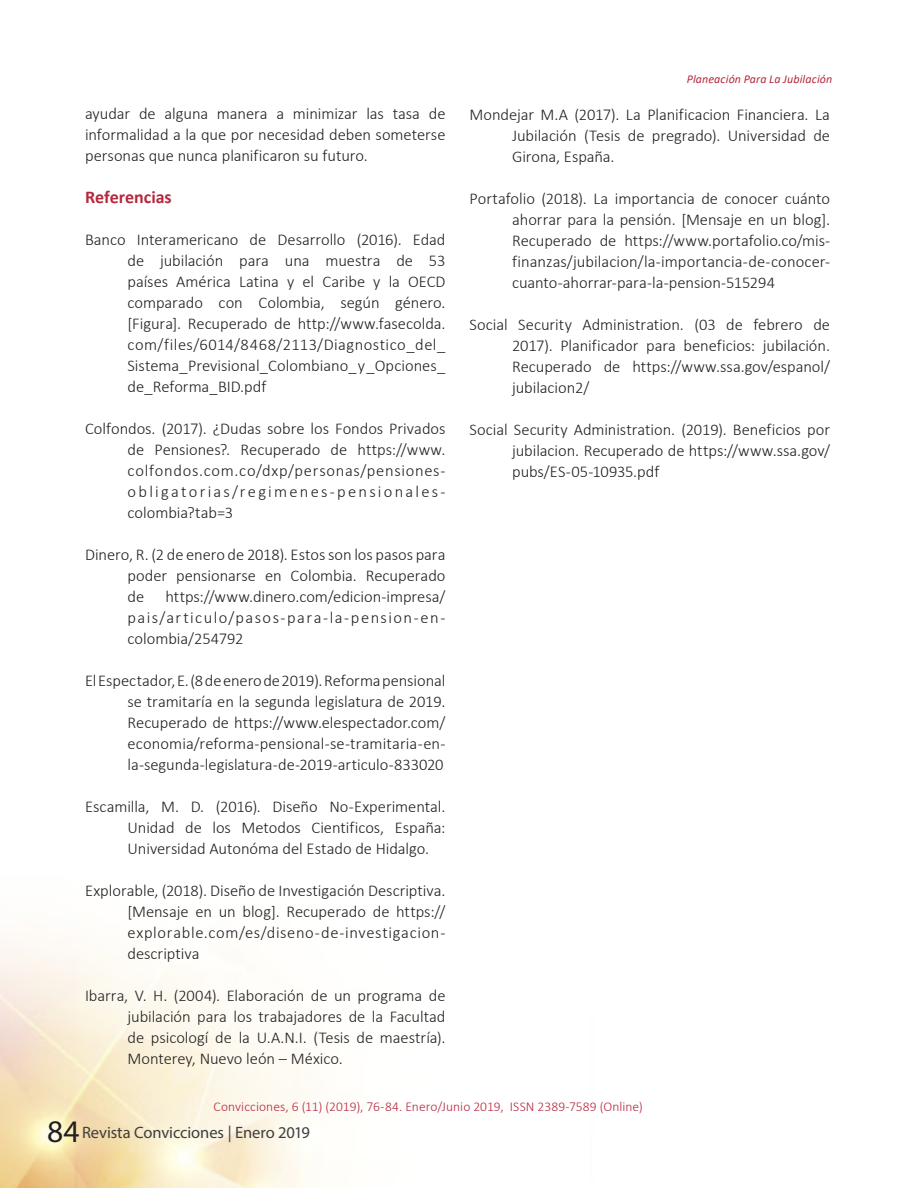
<style>
.page{position:relative;width:918px;height:1188px;background:#fff}
.page>*{position:absolute;margin:0;border:0;box-sizing:border-box;transform-origin:0 0}
.t1{font:700 18px "Calibri";color:#b5283e}
.Referencias{font:300 16.5px/21px "Calibri";color:#231f20;text-align:justify}
.t2{font:16.5px "Myriad Pro";letter-spacing:-.005em;color:#3e3e3f}
.Sub2{font:300 13.5px "Calibri";letter-spacing:.005em;color:#b5283e}
.titulo{font:italic 12px "Calibri";letter-spacing:.01em;color:#b5283e}
.s1{font-size:31.5px;color:#231f20}
</style>
<div class="page">
<img style="left:0;top:936px;width:311px;height:252px">
<p class="Referencias" style="left:85px;top:103px;width:362px">ayudar de alguna manera a minimizar las tasa de informalidad a la que por necesidad deben someterse personas que nunca planificaron su futuro.</p>
<p class="t1" style="left:85px;top:184px;width:88px">Referencias</p>
<p class="Referencias" style="left:128px;top:229px;width:319px;text-indent:-43px">Banco Interamericano de Desarrollo (2016). Edad de jubilación para una muestra de 53 países América Latina y el Caribe y la OECD comparado con Colombia, según género. [Figura]. Recuperado de http://www.fasecolda. com/files/6014/8468/2113/Diagnostico_del_ Sistema_Previsional_Colombiano_y_Opciones_ de_Reforma_BID.pdf</p>
<p class="Referencias" style="left:128px;top:418px;width:319px;text-indent:-43px">Colfondos. (2017). ¿Dudas sobre los Fondos Privados de Pensiones?. Recuperado de https://www. colfondos.com.co/dxp/personas/pensiones&shy;obligatorias/regimenes-pensionales&shy;colombia?tab=3</p>
<p class="Referencias" style="left:128px;top:544px;width:319px;text-indent:-43px">Dinero, R. (2 de enero de 2018). Estos son los pasos para poder pensionarse en Colombia. Recuperado de</p>
<p class="Referencias" style="left:128px;top:586px;width:319px;text-indent:38px">https://www.dinero.com/edicion-impresa/ pais/articulo/pasos-para-la-pension-en&shy;colombia/254792</p>
<p class="Referencias" style="left:128px;top:670px;width:319px;text-indent:-43px">El Espectador, E. (8 de enero de 2019). Reforma pensional se tramitaría en la segunda legislatura de 2019.<br>Recuperado de https://www.elespectador.com/ economia/reforma-pensional-se-tramitaria-en&shy;la-segunda-legislatura-de-2019-articulo-833020</p>
<p class="Referencias" style="left:128px;top:796px;width:319px;text-indent:-43px">Escamilla, M. D. (2016). Diseño No-Experimental.<br>Unidad de los Metodos Cientificos, España:<br>Universidad Autonóma del Estado de Hidalgo.</p>
<p class="Referencias" style="left:128px;top:880px;width:319px;text-indent:-43px">Explorable, (2018). Diseño de Investigación Descriptiva. [Mensaje en un blog]. Recuperado de https:// explorable.com/es/diseno-de-investigacion&shy;descriptiva</p>
<p class="Referencias" style="left:128px;top:985px;width:319px;text-indent:-43px">Ibarra, V. H. (2004). Elaboración de un programa de jubilación para los trabajadores de la Facultad de psicologí de la U.A.N.I. (Tesis de maestría).<br>Monterey, Nuevo león – México.</p>
<p class="titulo" style="left:687px;top:71px;width:147px">Planeación Para La Jubilación</p>
<p class="Referencias" style="left:512px;top:104px;width:319px;text-indent:-43px">Mondejar M.A (2017). La Planificacion Financiera. La Jubilación (Tesis de pregrado). Universidad de Girona, España.</p>
<p class="Referencias" style="left:512px;top:188px;width:319px;text-indent:-43px">Portafolio (2018). La importancia de conocer cuánto ahorrar para la pensión. [Mensaje en un blog].<br>Recuperado de https://www.portafolio.co/mis&shy;finanzas/jubilacion/la-importancia-de-conocer&shy;cuanto-ahorrar-para-la-pension-515294</p>
<p class="Referencias" style="left:512px;top:314px;width:319px;text-indent:-43px">Social Security Administration. (03 de febrero de 2017). Planificador para beneficios: jubilación.<br>Recuperado de https://www.ssa.gov/espanol/ jubilacion2/</p>
<p class="Referencias" style="left:512px;top:419px;width:319px;text-indent:-43px">Social Security Administration. (2019). Beneficios por jubilacion. Recuperado de https://www.ssa.gov/ pubs/ES-05-10935.pdf</p>
<p class="Sub2" style="left:214px;top:1099px;width:431px">Convicciones, 6 (11) (2019), 76-84. Enero/Junio 2019, ISSN 2389-7589 (Online)</p>
<p class="t2" style="left:47px;top:1122px;width:264px"><span class="s1">84</span> Revista Convicciones | Enero 2019</p>
</div>
